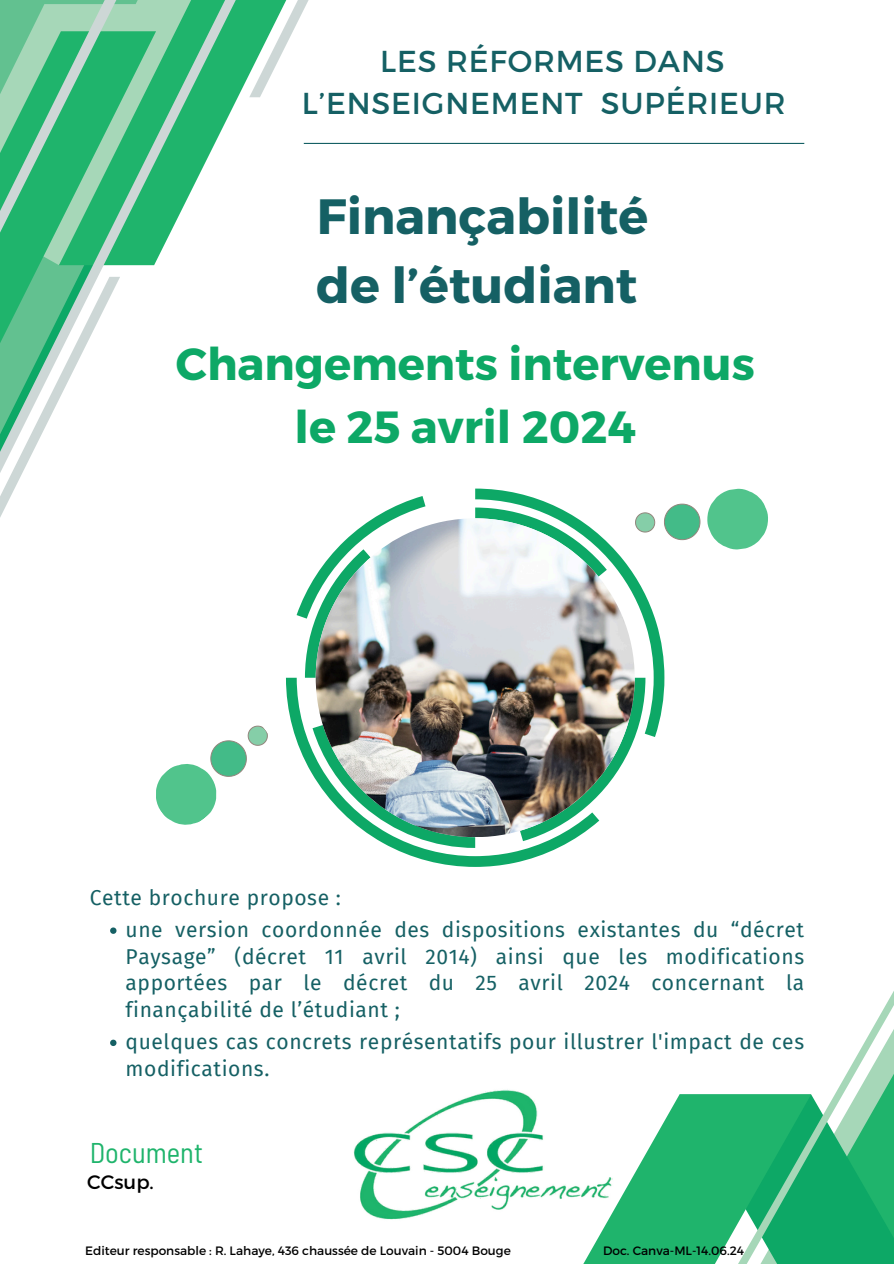
<style>
.page{position:relative;width:894px;height:1264px;background:#fff}
.page>*{position:absolute;margin:0;border:0;box-sizing:border-box;transform-origin:0 0}
.t1{font:700 49.5px/68.7px "Montserrat";color:#156064}
.t2{font:700 45px/63px "Montserrat";color:#0da866;text-align:center}
.t3{font:30.15px/42.3px "Montserrat";letter-spacing:.03em;color:#156064;text-align:center}
.t4{font:semi-condensed 28.5px "Barlow";color:#1fb46c}
.t5{font:21px/26.7px "Fira Sans";letter-spacing:.03em;color:#156064;text-align:justify}
.t6{font:19.5px "Montserrat";color:#000}
.t7{font:12.15px "Montserrat";color:#000}
</style>
<div class="page">
<svg style="left:0;top:0;width:314px;height:517px"></svg>
<svg style="left:622px;top:1094px;width:98px;height:169px"></svg>
<svg style="left:720px;top:992px;width:173px;height:271px"></svg>
<svg style="left:286px;top:488px;width:378px;height:378px"></svg>
<img style="left:315px;top:518px;width:319px;height:319px;border-radius:50%">
<svg style="left:156px;top:725px;width:112px;height:100px"></svg>
<img style="left:353px;top:1089px;width:269px;height:174px">
<svg style="left:707px;top:489px;width:61px;height:60px"></svg>
<svg style="left:664px;top:504px;width:35px;height:35px"></svg>
<svg style="left:635px;top:513px;width:19px;height:19px"></svg>
<hr style="left:304px;top:143px;width:500px;height:1px;background:#156064">
<svg style="left:110px;top:927px;width:6px;height:6px"></svg>
<svg style="left:110px;top:1039px;width:6px;height:7px"></svg>
<h1 class="t3" style="left:302px;top:38px;width:485px">LES RÉFORMES DANS<br>L’ENSEIGNEMENT SUPÉRIEUR</h1>
<p class="t1" style="left:316px;top:179px;width:333px">Finançabilité de l’étudiant</p>
<p class="t2" style="left:176px;top:330px;width:580px">Changements intervenus le 25 avril 2024</p>
<h4 class="t5" style="left:90px;top:884px;width:252px">Cette brochure propose :</h4>
<p class="t5" style="left:125px;top:916px;width:680px">une version coordonnée des dispositions existantes du “décret Paysage” (décret 11 avril 2014) ainsi que les modifications apportées par le décret du 25 avril 2024 concernant la finançabilité de l’étudiant ;</p>
<p class="t5" style="left:125px;top:1028px;width:680px">quelques cas concrets représentatifs pour illustrer l'impact de ces modifications.</p>
<h1 class="t4" style="left:90px;top:1134px;width:115px">Document</h1>
<p class="t6" style="left:87px;top:1169px;width:68px">CCsup.</p>
<p class="t7" style="left:85px;top:1242px;width:427px">Editeur responsable : R. Lahaye, 436 chaussée de Louvain - 5004 Bouge</p>
<p class="t7" style="left:603px;top:1242px;width:142px">Doc. Canva-ML-14.06.24</p>
</div>
